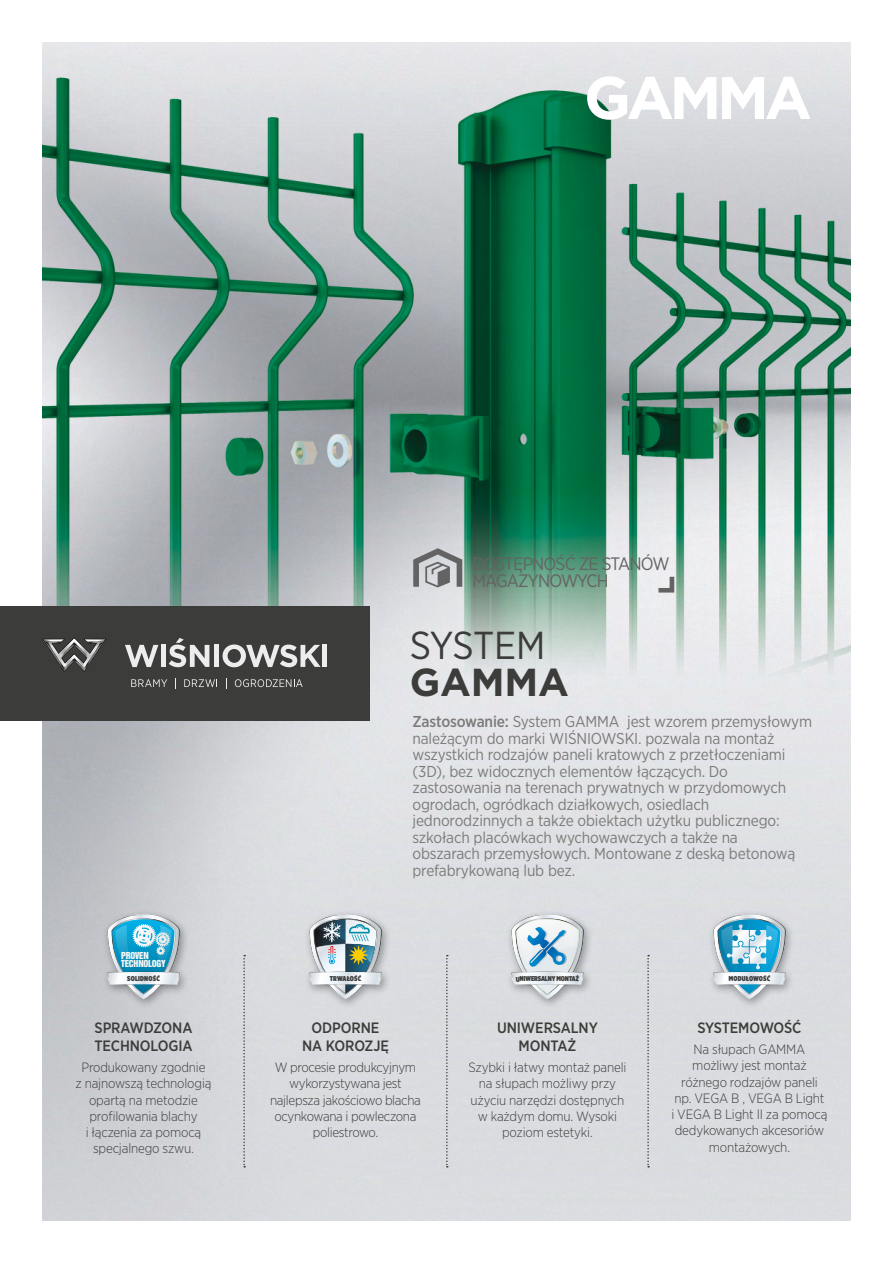
<style>
.page{position:relative;width:893px;height:1263px;background:#fff}
.page>*{position:absolute;margin:0;border:0;box-sizing:border-box;transform-origin:0 0}
.t1{font:700 60px "Gotham";letter-spacing:-.075em;color:#fff}
.t2{font:39px "Gotham Narrow";letter-spacing:-.02em;color:#3c3c3b}
.t3{font:700 39px "Gotham";letter-spacing:-.005em;color:#3c3c3b}
.t4{font:18px/16.5px "Gotham Narrow";letter-spacing:-.045em;color:#646363}
.t5{font:15.75px/16.5px "Gotham Narrow";letter-spacing:-.01em;color:#7c7b7b}
.t6{font:500 15px/18px "Gotham Narrow";letter-spacing:-.01em;color:#3c3c3b;text-align:center}
.t7{font:300 13.5px/16.2px "Gotham Narrow";letter-spacing:-.01em;color:#3c3c3b;text-align:center}
.t8{font:8.1px/8.1px "Swis 921 PL";letter-spacing:-.025em;color:#f6f6f6}
.t9{font:900 7.05px "Gotham X Narrow";letter-spacing:.015em;color:#3c3c3b}
.s1{font-weight:500}
</style>
<div class="page">
<img style="left:43px;top:43px;width:807px;height:1177px">
<div style="left:0;top:606px;width:370px;height:115px;background:#3c3c3b"></div>
<svg style="left:43px;top:638px;width:63px;height:34px"></svg>
<svg style="left:125px;top:645px;width:33px;height:22px"></svg>
<hr style="left:161px;top:645px;width:4px;height:22px;background:#ededed">
<svg style="left:169px;top:638px;width:40px;height:29px"></svg>
<div style="left:214px;top:645px;width:5px;height:22px;background:#ededed"></div>
<svg style="left:223px;top:644px;width:98px;height:23px"></svg>
<div style="left:322px;top:645px;width:5px;height:22px;background:#ededed"></div>
<svg style="left:131px;top:679px;width:36px;height:8px"></svg>
<svg style="left:184px;top:679px;width:33px;height:8px"></svg>
<svg style="left:235px;top:679px;width:68px;height:8px"></svg>
<svg style="left:243px;top:955px;width:2px;height:212px"></svg>
<svg style="left:446px;top:955px;width:2px;height:212px"></svg>
<svg style="left:647px;top:955px;width:2px;height:212px"></svg>
<div style="left:303px;top:909px;width:88px;height:100px;background:#000;opacity:.35"></div>
<div style="left:102px;top:909px;width:87px;height:100px;background:#000;opacity:.35"></div>
<div style="left:707px;top:909px;width:88px;height:100px;background:#000;opacity:.35"></div>
<div style="left:505px;top:909px;width:88px;height:100px;background:#000;opacity:.35"></div>
<svg style="left:658px;top:577px;width:16px;height:15px"></svg>
<svg style="left:413px;top:548px;width:49px;height:40px;background:#a4a5a7"></svg>
<svg style="left:108px;top:914px;width:71px;height:85px;background:#81bbd0"></svg>
<svg style="left:309px;top:914px;width:72px;height:85px"></svg>
<svg style="left:713px;top:914px;width:72px;height:85px;background:#97c5d7"></svg>
<svg style="left:511px;top:914px;width:72px;height:85px"></svg>
<h1 class="t1" style="left:584px;top:58px;width:229px">GAMMA</h1>
<h3 class="t4" style="left:472px;top:555px;width:199px">DOSTĘPNOŚĆ ZE STANÓW<br>MAGAZYNOWYCH</h3>
<p class="t8" style="left:121px;top:951px;width:46px">PROVEN<br>TECHNOLOGY</p>
<h2 class="t2" style="left:410px;top:621px;width:137px">SYSTEM</h2>
<h2 class="t3" style="left:410px;top:656px;width:161px">GAMMA</h2>
<p class="t5" style="left:412px;top:713px;width:401px"><span class="s1">Zastosowanie:</span> System GAMMA jest wzorem przemysłowym należącym do marki WIŚNIOWSKI. pozwala na montaż wszystkich rodzajów paneli kratowych z przetłoczeniami (3D), bez widocznych elementów łączących. Do zastosowania na terenach prywatnych w przydomowych ogrodach, ogródkach działkowych, osiedlach jednorodzinnych a także obiektach użytku publicznego: szkołach placówkach wychowawczych a także na<br>obszarach przemysłowych. Montowane z deską betonową prefabrykowaną lub bez.</p>
<p class="t9" style="left:131px;top:974px;width:27px">OLIDNOŚ</p>
<p class="t9" style="left:333px;top:974px;width:26px">RWAŁOŚ</p>
<p class="t6" style="left:94px;top:1018px;width:100px;text-align:left">SPRAWDZONA<br>TECHNOLOGIA</p>
<p class="t7" style="left:76px;top:1059px;width:137px">Produkowany zgodnie<br>z najnowszą technologią opartą na metodzie profilowania blachy<br>i łączenia za pomocą specjalnego szwu.</p>
<p class="t6" style="left:302px;top:1018px;width:88px">ODPORNE<br>NA KOROZJĘ</p>
<p class="t7" style="left:270px;top:1059px;width:152px">W procesie produkcyjnym wykorzystywana jest najlepsza jakościowo blacha ocynkowana i powleczona poliestrowo.</p>
<p class="t9" style="left:538px;top:974px;width:25px">SALNY M</p>
<p class="t6" style="left:497px;top:1018px;width:102px">UNIWERSALNY<br>MONTAŻ</p>
<p class="t7" style="left:468px;top:1059px;width:160px">Szybki i łatwy montaż paneli na słupach możliwy przy użyciu narzędzi dostępnych w każdym domu. Wysoki poziom estetyki.</p>
<p class="t9" style="left:738px;top:974px;width:23px">DUŁOW</p>
<p class="t6" style="left:697px;top:1018px;width:106px">SYSTEMOWOŚĆ</p>
<p class="t7" style="left:671px;top:1041px;width:158px">Na słupach GAMMA możliwy jest montaż różnego rodzajów paneli np. VEGA B , VEGA B Light i VEGA B Light II za pomocą dedykowanych akcesoriów montażowych.</p>
</div>
